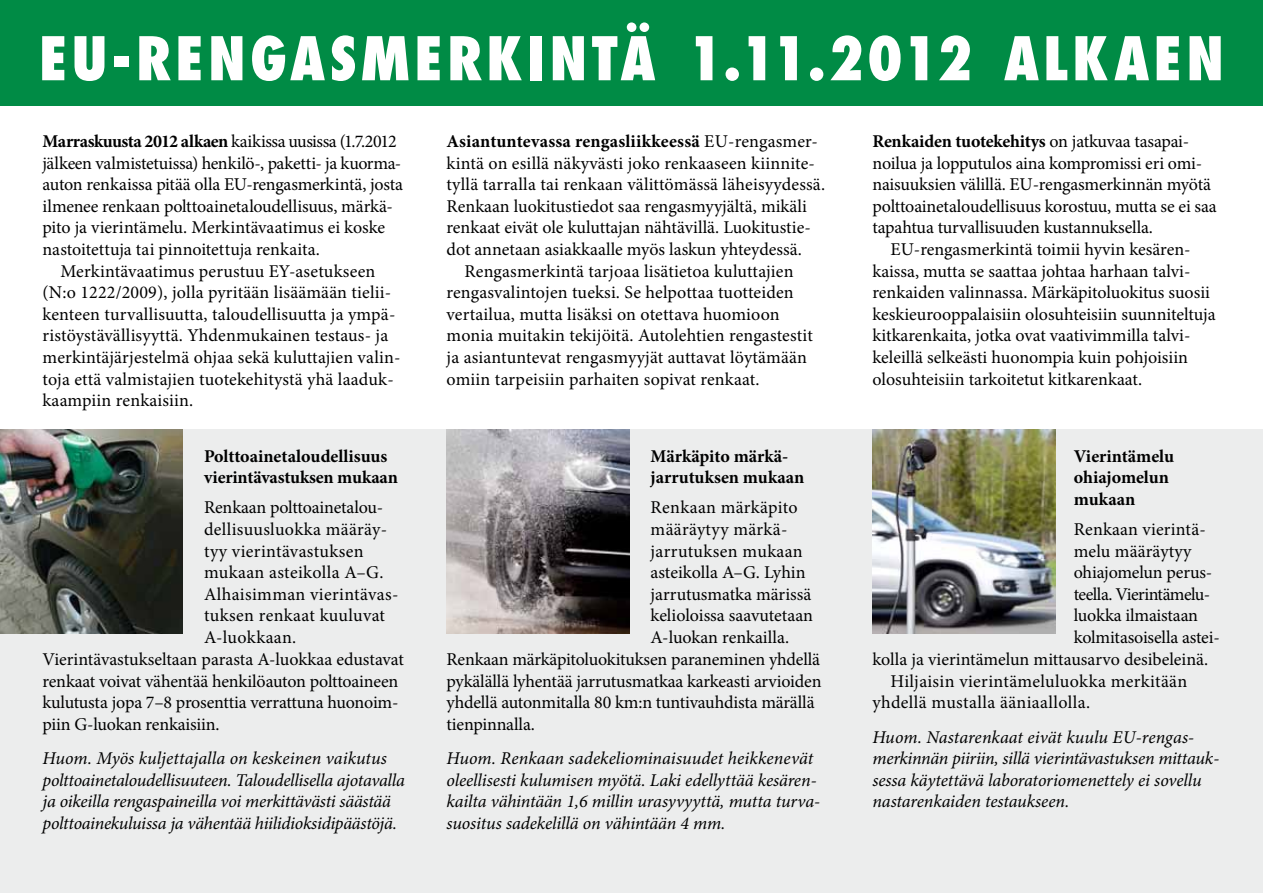
<style>
.page{position:relative;width:1263px;height:893px;background:#fff}
.page>*{position:absolute;margin:0;border:0;box-sizing:border-box;transform-origin:0 0}
.t1{font:800 condensed 58.5px "Futura";letter-spacing:.065em;color:#fff}
.t2{font:18px/21.6px "Minion Pro";color:#000}
.t3{font:italic 18px/21.6px "Minion Pro";letter-spacing:-.01em;color:#000}
.t4{font:700 18px/21.6px "Minion Pro";color:#000}
.t5{font:18px "Minion Pro";letter-spacing:-.02em;color:#000}
.t6{font:18px "Minion Pro";letter-spacing:.02em;color:#000}
.t7{font:18px "Minion Pro";letter-spacing:-.025em;color:#000}
.s1{font-weight:700}
.s2{font-weight:400}
</style>
<div class="page">
<div style="left:0;top:429px;width:1263px;height:464px;background:#eceded"></div>
<div style="left:0;top:0;width:1263px;height:105px;background:#008b45"></div>
<img style="left:0;top:429px;width:183px;height:205px">
<img style="left:446px;top:429px;width:183px;height:205px">
<img style="left:872px;top:429px;width:183px;height:205px">
<h1 class="t1" style="left:39px;top:21px;width:1187px">EU-RENGASMERKINTÄ 1.11.2012 ALKAEN</h1>
<p class="t7" style="left:43px;top:129px;width:356px"><span class="s1">Marraskuusta 2012 alkaen</span> kaikissa uusissa (1.7.2012</p>
<p class="t5" style="left:43px;top:151px;width:360px">jälkeen valmistetuissa) henkilö-, paketti- ja kuorma-</p>
<p class="t5" style="left:43px;top:172px;width:362px">auton renkaissa pitää olla EU-rengasmerkintä, josta</p>
<p class="t2" style="left:43px;top:195px;width:352px">ilmenee renkaan polttoainetaloudellisuus, märkä-</p>
<p class="t2" style="left:43px;top:217px;width:344px">pito ja vierintämelu. Merkintävaatimus ei koske</p>
<p class="t2" style="left:43px;top:239px;width:279px">nastoitettuja tai pinnoitettuja renkaita.</p>
<p class="t2" style="left:61px;top:260px;width:316px">Merkintävaatimus perustuu EY-asetukseen</p>
<p class="t2" style="left:43px;top:282px;width:350px">(N:o 1222/2009), jolla pyritään lisäämään tielii-</p>
<p class="t2" style="left:43px;top:303px;width:354px">kenteen turvallisuutta, taloudellisuutta ja ympä-</p>
<p class="t2" style="left:43px;top:325px;width:347px">ristöystävällisyyttä. Yhdenmukainen testaus- ja</p>
<p class="t2" style="left:43px;top:347px;width:359px">merkintäjärjestelmä ohjaa sekä kuluttajien valin-</p>
<p class="t2" style="left:43px;top:368px;width:353px">toja että valmistajien tuotekehitystä yhä laaduk-</p>
<p class="t2" style="left:43px;top:390px;width:152px">kaampiin renkaisiin.</p>
<p class="t4" style="left:204px;top:445px;width:195px">Polttoainetaloudellisuus vierintävastuksen mukaan</p>
<p class="t2" style="left:204px;top:497px;width:196px">Renkaan polttoainetalou&shy;dellisuusluokka määräy&shy;tyy vierintävastuksen mukaan asteikolla A–G.<br>Alhaisimman vierintävas&shy;tuksen renkaat kuuluvat<br>A-luokkaan.</p>
<p class="t2" style="left:43px;top:648px;width:363px">Vierintävastukseltaan parasta A-luokkaa edustavat renkaat voivat vähentää henkilöauton polttoaineen kulutusta jopa 7–8 prosenttia verrattuna huonoim&shy;piin G-luokan renkaisiin.</p>
<p class="t3" style="left:43px;top:747px;width:364px">Huom. Myös kuljettajalla on keskeinen vaikutus polttoainetaloudellisuuteen. Taloudellisella ajotavalla ja oikeilla rengaspaineilla voi merkittävästi säästää polttoainekuluissa ja vähentää hiilidioksidipäästöjä.</p>
<p class="t4" style="left:446px;top:130px;width:373px">Asiantuntevassa rengasliikkeessä <span class="s2">EU-rengasmer-</span></p>
<p class="t2" style="left:446px;top:152px;width:370px">kintä on esillä näkyvästi joko renkaaseen kiinnite-</p>
<p class="t2" style="left:446px;top:174px;width:380px">tyllä tarralla tai renkaan välittömässä läheisyydessä.</p>
<p class="t2" style="left:446px;top:195px;width:362px">Renkaan luokitustiedot saa rengasmyyjältä, mikäli</p>
<p class="t2" style="left:446px;top:217px;width:366px">renkaat eivät ole kuluttajan nähtävillä. Luokitustie-</p>
<p class="t2" style="left:446px;top:239px;width:357px">dot annetaan asiakkaalle myös laskun yhteydessä.</p>
<p class="t2" style="left:464px;top:260px;width:330px">Rengasmerkintä tarjoaa lisätietoa kuluttajien</p>
<p class="t2" style="left:446px;top:282px;width:349px">rengasvalintojen tueksi. Se helpottaa tuotteiden</p>
<p class="t2" style="left:446px;top:303px;width:335px">vertailua, mutta lisäksi on otettava huomioon</p>
<p class="t2" style="left:446px;top:325px;width:368px">monia muitakin tekijöitä. Autolehtien rengastestit</p>
<p class="t2" style="left:446px;top:347px;width:362px">ja asiantuntevat rengasmyyjät auttavat löytämään</p>
<p class="t2" style="left:446px;top:368px;width:315px">omiin tarpeisiin parhaiten sopivat renkaat.</p>
<p class="t4" style="left:651px;top:445px;width:155px">Märkäpito märkä&shy;jarrutuksen mukaan</p>
<p class="t2" style="left:651px;top:497px;width:164px">Renkaan märkäpito määräytyy märkä&shy;jarrutuksen mukaan asteikolla A–G. Lyhin jarrutusmatka märissä kelioloissa saavutetaan<br>A-luokan renkailla.</p>
<p class="t2" style="left:446px;top:648px;width:376px">Renkaan märkäpitoluokituksen paraneminen yhdellä pykälällä lyhentää jarrutusmatkaa karkeasti arvioiden yhdellä autonmitalla 80 km:n tuntivauhdista märällä tienpinnalla.</p>
<p class="t3" style="left:446px;top:747px;width:375px">Huom. Renkaan sadekeliominaisuudet heikkenevät oleellisesti kulumisen myötä. Laki edellyttää kesären&shy;kailta vähintään 1,6 millin urasyvyyttä, mutta turva&shy;suositus sadekelillä on vähintään 4 mm.</p>
<p class="t2" style="left:872px;top:131px;width:346px"><span class="s1">Renkaiden tuotekehitys</span> on jatkuvaa tasapai&shy;noilua ja lopputulos aina kompromissi eri omi&shy;naisuuksien välillä. EU-rengasmerkinnän myötä polttoainetaloudellisuus korostuu, mutta se ei saa tapahtua turvallisuuden kustannuksella.</p>
<p class="t2" style="left:872px;top:239px;width:345px;text-indent:18px">EU-rengasmerkintä toimii hyvin kesären&shy;kaissa, mutta se saattaa johtaa harhaan talvi&shy;renkaiden valinnassa. Märkäpitoluokitus suosii keskieurooppalaisiin olosuhteisiin suunniteltuja kitkarenkaita, jotka ovat vaativimmilla talvi&shy;keleillä selkeästi huonompia kuin pohjoisiin olosuhteisiin tarkoitetut kitkarenkaat.</p>
<p class="t4" style="left:1074px;top:445px;width:102px">Vierintämelu ohiajomelun mukaan</p>
<p class="t2" style="left:1074px;top:519px;width:148px">Renkaan vierintä&shy;melu määräytyy ohiajomelun perus&shy;teella. Vierintämelu&shy;luokka ilmaistaan kolmitasoisella astei-</p>
<p class="t2" style="left:872px;top:648px;width:337px">kolla ja vierintämelun mittausarvo desibeleinä.</p>
<p class="t6" style="left:890px;top:669px;width:298px">Hiljaisin vierintämeluluokka merkitään</p>
<p class="t6" style="left:872px;top:690px;width:219px">yhdellä mustalla ääniaallolla.</p>
<p class="t3" style="left:872px;top:726px;width:348px">Huom. Nastarenkaat eivät kuulu EU-rengas&shy;merkinnän piiriin, sillä vierintävastuksen mittauk&shy;sessa käytettävä laboratoriomenettely ei sovellu nastarenkaiden testaukseen.</p>
</div>
